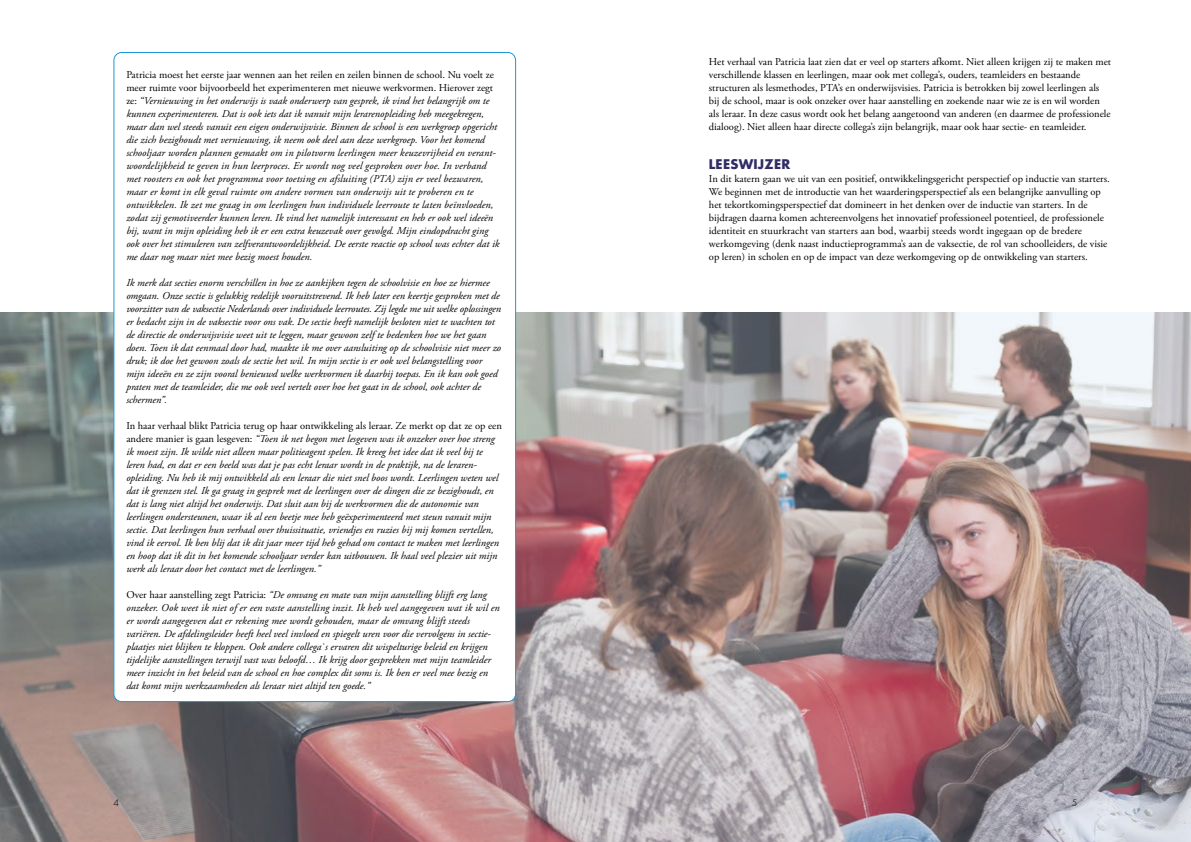
<style>
.page{position:relative;width:1191px;height:842px;background:#fff}
.page>*{position:absolute;margin:0;border:0;box-sizing:border-box;transform-origin:0 0}
.t1{font:700 13px "Futura Std";letter-spacing:.02em;color:#302c65}
.t2{font:italic 10.5px/13px "Adobe Garamond Pro";color:#000}
.t3{font:10.5px/13px "Adobe Garamond Pro";color:#000}
.t4{font:300 9px "Futura";color:#000}
.s1{font-style:normal}
</style>
<div class="page">
<img style="left:0;top:312px;width:1191px;height:530px">
<div style="left:114px;top:53px;width:401px;height:649px;background:#fff;border-radius:8px"></div>
<p class="t2" style="left:126px;top:68px;width:375px"><span class="s1">Patricia moest het eerste jaar wennen aan het reilen en zeilen binnen de school. Nu voelt ze meer ruimte voor bijvoorbeeld het experimenteren met nieuwe werkvormen. Hierover zegt ze:</span> “Vernieuwing in het onderwijs is vaak onderwerp van gesprek, ik vind het belangrijk om te kunnen experimenteren. Dat is ook iets dat ik vanuit mijn lerarenopleiding heb meegekregen, maar dan wel steeds vanuit een eigen onderwijsvisie. Binnen de school is een werkgroep opgericht die zich bezighoudt met vernieuwing, ik neem ook deel aan deze werkgroep. Voor het komend schooljaar worden plannen gemaakt om in pilotvorm leerlingen meer keuzevrijheid en verant&shy;woordelijkheid te geven in hun leerproces. Er wordt nog veel gesproken over hoe. In verband met roosters en ook het programma voor toetsing en afsluiting (PTA) zijn er veel bezwaren, maar er komt in elk geval ruimte om andere vormen van onderwijs uit te proberen en te ontwikkelen. Ik zet me graag in om leerlingen hun individuele leerroute te laten beïnvloeden, zodat zij gemotiveerder kunnen leren. Ik vind het namelijk interessant en heb er ook wel ideeën bij, want in mijn opleiding heb ik er een extra keuzevak over gevolgd. Mijn eindopdracht ging ook over het stimuleren van zelfverantwoordelijkheid. De eerste reactie op school was echter dat ik me daar nog maar niet mee bezig moest houden.</p>
<p class="t2" style="left:126px;top:276px;width:376px">Ik merk dat secties enorm verschillen in hoe ze aankijken tegen de schoolvisie en hoe ze hiermee omgaan. Onze sectie is gelukkig redelijk vooruitstrevend. Ik heb later een keertje gesproken met de voorzitter van de vaksectie Nederlands over individuele leerroutes. Zij legde me uit welke oplossingen er bedacht zijn in de vaksectie voor ons vak. De sectie heeft namelijk besloten niet te wachten tot de directie de onderwijsvisie weet uit te leggen, maar gewoon zelf te bedenken hoe we het gaan doen. Toen ik dat eenmaal door had, maakte ik me over aansluiting op de schoolvisie niet meer zo druk; ik doe het gewoon zoals de sectie het wil. In mijn sectie is er ook wel belangstelling voor mijn ideeën en ze zijn vooral benieuwd welke werkvormen ik daarbij toepas. En ik kan ook goed praten met de teamleider, die me ook veel vertelt over hoe het gaat in de school, ook achter de schermen”.</p>
<p class="t2" style="left:126px;top:419px;width:377px"><span class="s1">In haar verhaal blikt Patricia terug op haar ontwikkeling als leraar. Ze merkt op dat ze op een andere manier is gaan lesgeven:</span> “Toen ik net begon met lesgeven was ik onzeker over hoe streng ik moest zijn. Ik wilde niet alleen maar politieagent spelen. Ik kreeg het idee dat ik veel bij te leren had, en dat er een beeld was dat je pas echt leraar wordt in de praktijk, na de leraren&shy;opleiding. Nu heb ik mij ontwikkeld als een leraar die niet snel boos wordt. Leerlingen weten wel dat ik grenzen stel. Ik ga graag in gesprek met de leerlingen over de dingen die ze bezighoudt, en dat is lang niet altijd het onderwijs. Dat sluit aan bij de werkvormen die de autonomie van leerlingen ondersteunen, waar ik al een beetje mee heb geëxperimenteerd met steun vanuit mijn sectie. Dat leerlingen hun verhaal over thuissituatie, vriendjes en ruzies bij mij komen vertellen, vind ik eervol. Ik ben blij dat ik dit jaar meer tijd heb gehad om contact te maken met leerlingen en hoop dat ik dit in het komende schooljaar verder kan uitbouwen. Ik haal veel plezier uit mijn werk als leraar door het contact met de leerlingen.”</p>
<p class="t2" style="left:126px;top:588px;width:375px"><span class="s1">Over haar aanstelling zegt Patricia:</span> “De omvang en mate van mijn aanstelling blijft erg lang onzeker. Ook weet ik niet of er een vaste aanstelling inzit. Ik heb wel aangegeven wat ik wil en er wordt aangegeven dat er rekening mee wordt gehouden, maar de omvang blijft steeds variëren. De afdelingsleider heeft heel veel invloed en spiegelt uren voor die vervolgens in sectie&shy;plaatjes niet blijken te kloppen. Ook andere collega`s ervaren dit wispelturige beleid en krijgen tijdelijke aanstellingen terwijl vast was beloofd… Ik krijg door gesprekken met mijn teamleider meer inzicht in het beleid van de school en hoe complex dit soms is. Ik ben er veel mee bezig en dat komt mijn werkzaamheden als leraar niet altijd ten goede.”</p>
<p class="t3" style="left:709px;top:56px;width:404px">Het verhaal van Patricia laat zien dat er veel op starters afkomt. Niet alleen krijgen zij te maken met verschillende klassen en leerlingen, maar ook met collega’s, ouders, teamleiders en bestaande structuren als lesmethodes, PTA’s en onderwijsvisies. Patricia is betrokken bij zowel leerlingen als bij de school, maar is ook onzeker over haar aanstelling en zoekende naar wie ze is en wil worden als leraar. In deze casus wordt ook het belang aangetoond van anderen (en daarmee de professionele dialoog). Niet alleen haar directe collega’s zijn belangrijk, maar ook haar sectie- en teamleider.</p>
<p class="t1" style="left:709px;top:155px;width:83px">LEESWIJZER</p>
<p class="t3" style="left:709px;top:173px;width:402px">In dit katern gaan we uit van een positief, ontwikkelingsgericht perspectief op inductie van starters.<br>We beginnen met de introductie van het waarderingsperspectief als een belangrijke aanvulling op het tekortkomingsperspectief dat domineert in het denken over de inductie van starters. In de bijdragen daarna komen achtereenvolgens het innovatief professioneel potentieel, de professionele identiteit en stuurkracht van starters aan bod, waarbij steeds wordt ingegaan op de bredere werkomgeving (denk naast inductieprogramma’s aan de vaksectie, de rol van schoolleiders, de visie op leren) in scholen en op de impact van deze werkomgeving op de ontwikkeling van starters.</p>
<p class="t4" style="left:113px;top:797px;width:7px">4</p>
<p class="t4" style="left:1072px;top:797px;width:7px">5</p>
</div>
